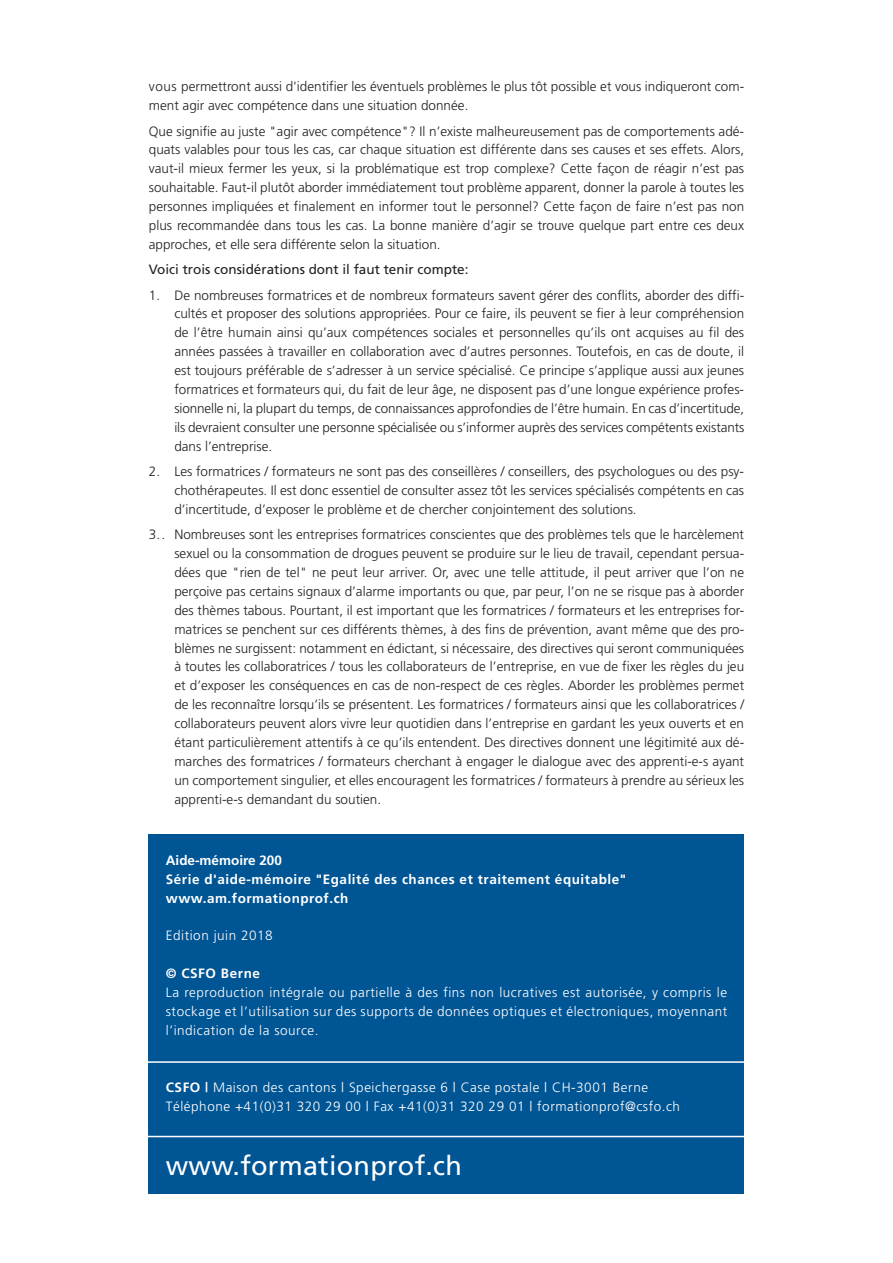
<style>
.page{position:relative;width:893px;height:1263px;background:#fff}
.page>*{position:absolute;margin:0;border:0;box-sizing:border-box;transform-origin:0 0}
.t1{font:27px "Frutiger";letter-spacing:.01em;color:#fff}
.t2{font:300 13.5px/18.9px "Frutiger";color:#231f20;text-align:justify}
.t3{font:300 13.5px/18.9px "Frutiger";letter-spacing:.04em;color:#fff;text-align:justify}
.t4{font:700 13.5px/18.9px "Frutiger";letter-spacing:.04em;color:#fff}
.t5{font:13.5px "Frutiger";color:#231f20}
.s1{font-weight:700}
</style>
<div class="page">
<div style="left:149px;top:834px;width:595px;height:360px;background:#005595"></div>
<hr style="left:129px;top:1136px;width:660px;height:1px;background:#fff">
<hr style="left:129px;top:1061px;width:660px;height:2px;background:#fff">
<p class="t2" style="left:149px;top:77px;width:597px">vous permettront aussi d'identifier les éventuels problèmes le plus tôt possible et vous indiqueront com&shy;ment agir avec compétence dans une situation donnée.</p>
<p class="t2" style="left:149px;top:121px;width:597px">Que signifie au juste "agir avec compétence"? Il n’existe malheureusement pas de comportements adé&shy;quats valables pour tous les cas, car chaque situation est différente dans ses causes et ses effets. Alors, vaut-il mieux fermer les yeux, si la problématique est trop complexe? Cette façon de réagir n’est pas souhaitable. Faut-il plutôt aborder immédiatement tout problème apparent, donner la parole à toutes les personnes impliquées et finalement en informer tout le personnel? Cette façon de faire n’est pas non plus recommandée dans tous les cas. La bonne manière d’agir se trouve quelque part entre ces deux approches, et elle sera différente selon la situation.</p>
<p class="t5" style="left:149px;top:262px;width:321px">Voici trois considérations dont il faut tenir compte:</p>
<p class="t2" style="left:174px;top:285px;width:572px;text-indent:-26px">1. De nombreuses formatrices et de nombreux formateurs savent gérer des conflits, aborder des diffi&shy;cultés et proposer des solutions appropriées. Pour ce faire, ils peuvent se fier à leur compréhension de l’être humain ainsi qu’aux compétences sociales et personnelles qu’ils ont acquises au fil des années passées à travailler en collaboration avec d’autres personnes. Toutefois, en cas de doute, il est toujours préférable de s’adresser à un service spécialisé. Ce principe s’applique aussi aux jeunes formatrices et formateurs qui, du fait de leur âge, ne disposent pas d’une longue expérience profes&shy;sionnelle ni, la plupart du temps, de connaissances approfondies de l’être humain. En cas d’incertitude, ils devraient consulter une personne spécialisée ou s’informer auprès des services compétents existants dans l’entreprise.</p>
<p class="t2" style="left:174px;top:462px;width:571px;text-indent:-26px">2. Les formatrices / formateurs ne sont pas des conseillères / conseillers, des psychologues ou des psy&shy;chothérapeutes. Il est donc essentiel de consulter assez tôt les services spécialisés compétents en cas d’incertitude, d’exposer le problème et de chercher conjointement des solutions.</p>
<p class="t2" style="left:174px;top:525px;width:571px;text-indent:-26px">3.. Nombreuses sont les entreprises formatrices conscientes que des problèmes tels que le harcèlement sexuel ou la consommation de drogues peuvent se produire sur le lieu de travail, cependant persua&shy;dées que "rien de tel" ne peut leur arriver. Or, avec une telle attitude, il peut arriver que l’on ne perçoive pas certains signaux d’alarme importants ou que, par peur, l’on ne se risque pas à aborder des thèmes tabous. Pourtant, il est important que les formatrices / formateurs et les entreprises for&shy;matrices se penchent sur ces différents thèmes, à des fins de prévention, avant même que des pro&shy;blèmes ne surgissent: notamment en édictant, si nécessaire, des directives qui seront communiquées à toutes les collaboratrices / tous les collaborateurs de l’entreprise, en vue de fixer les règles du jeu et d’exposer les conséquences en cas de non-respect de ces règles. Aborder les problèmes permet de les reconnaître lorsqu’ils se présentent. Les formatrices / formateurs ainsi que les collaboratrices / collaborateurs peuvent alors vivre leur quotidien dans l’entreprise en gardant les yeux ouverts et en étant particulièrement attentifs à ce qu’ils entendent. Des directives donnent une légitimité aux dé&shy;marches des formatrices / formateurs cherchant à engager le dialogue avec des apprenti-e-s ayant un comportement singulier, et elles encouragent les formatrices / formateurs à prendre au sérieux les apprenti-e-s demandant du soutien.</p>
<p class="t4" style="left:166px;top:850px;width:462px">Aide-mémoire 200<br>Série d'aide-mémoire "Egalité des chances et traitement équitable" www.am.formationprof.ch</p>
<p class="t3" style="left:166px;top:926px;width:108px">Edition juin 2018</p>
<p class="t4" style="left:166px;top:964px;width:96px">© CSFO Berne</p>
<p class="t3" style="left:166px;top:983px;width:563px">La reproduction intégrale ou partielle à des fins non lucratives est autorisée, y compris le stockage et l’utilisation sur des supports de données optiques et électroniques, moyennant l’indication de la source.</p>
<p class="t3" style="left:166px;top:1077px;width:516px"><span class="s1">CSFO |</span> Maison des cantons | Speichergasse 6 | Case postale | CH-3001 Berne<br>Téléphone +41(0)31 320 29 00 | Fax +41(0)31 320 29 01 | formationprof@csfo.ch</p>
<h1 class="t1" style="left:166px;top:1150px;width:298px">www.formationprof.ch</h1>
</div>
